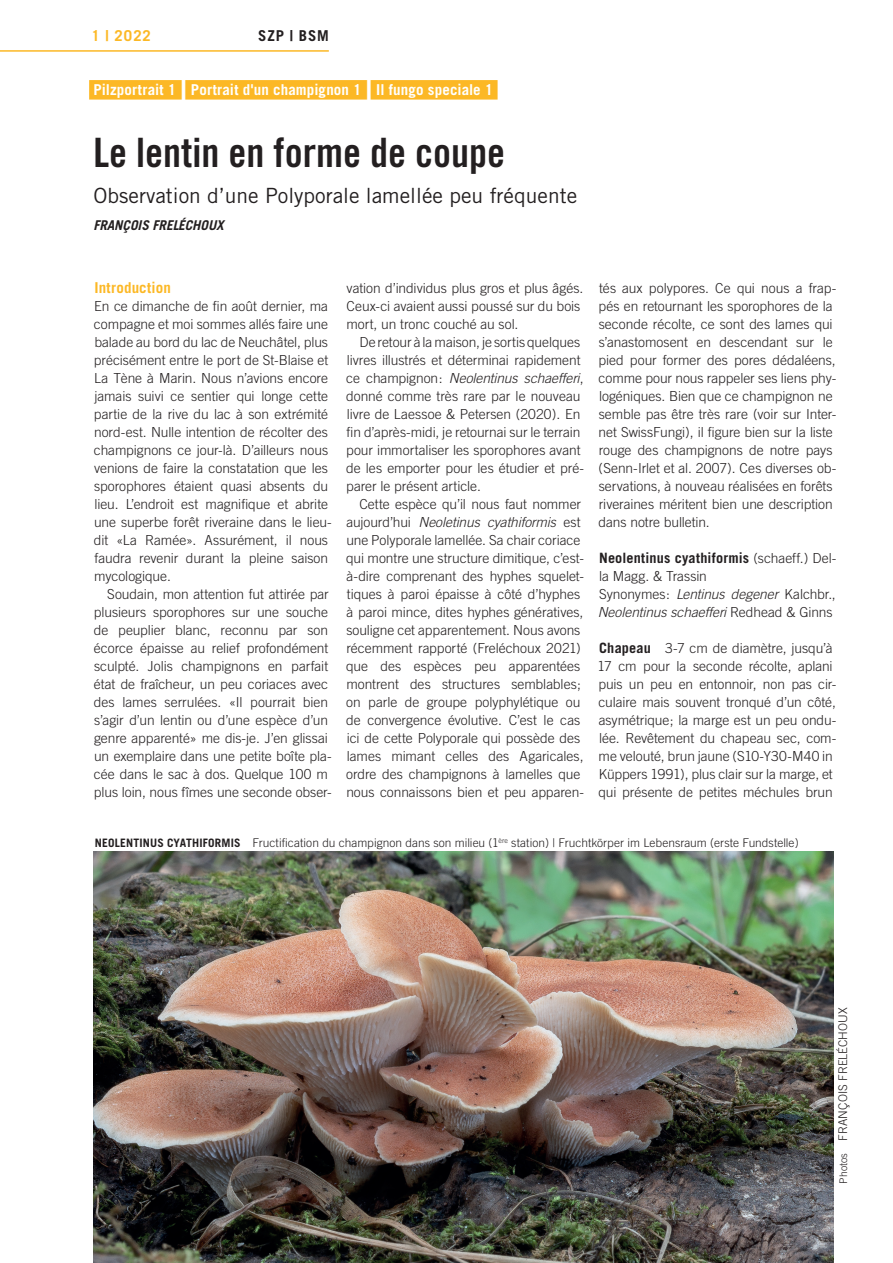
<style>
.page{position:relative;width:893px;height:1263px;background:#fff}
.page>*{position:absolute;margin:0;border:0;box-sizing:border-box;transform-origin:0 0}
.Titel{font:40.5px "Trade Gothic Bold Cond Twenty";color:#231f20}
.Lead{font:21px "Trade Gothic";color:#231f20}
.t1{font:700 15px "Trade Gothic";letter-spacing:.01em;color:#fff}
.Untertitel{font:700 15px "Trade Gothic";letter-spacing:.015em;color:#fcb825}
.t2{font:700 15px "Trade Gothic";letter-spacing:.06em;color:#231f20}
.Grundtext_ohne_Einzu{font:700 14.25px "Trade Gothic";letter-spacing:.01em;color:#231f20}
.Grundtext_f{font:300 13.8px/18px "Trade Gothic";letter-spacing:-.005em;color:#231f20}
.Grundtext_ohne_Einzu-2{font:300 13.8px/18px "Trade Gothic";letter-spacing:-.005em;color:#231f20}
.Aufz_DP_Lex_Debutant{font:300 13.8px/18px "Trade Gothic";letter-spacing:-.005em;color:#231f20}
.Grundtext_ohne_Einzu-3{font:italic 300 13.8px/18px "Trade Gothic";letter-spacing:-.005em;color:#231f20}
.Autor{font:italic 700 13.5px "Trade Gothic";letter-spacing:-.005em;color:#231f20}
.Legende{font:300 12px "Trade Gothic";letter-spacing:.005em;color:#231f20}
.s1{font-size:28.5px}
.s2{font-weight:300;font-size:13.8px}
.s3{font-style:normal}
.s4{font-weight:700;font-size:14.25px}
.s5{font-weight:700;font-size:11.7px}
.s6{font-style:italic}
.s7{font-size:10.5px}
</style>
<div class="page">
<hr style="left:0;top:50px;width:329px;height:2px;background:#fcb825">
<img style="left:94px;top:851px;width:739px;height:412px">
<div style="left:89px;top:80px;width:409px;height:20px;background:#fcb825"></div>
<p class="Untertitel" style="left:92px;top:27px;width:61px">1 | 2022</p>
<p class="t2" style="left:258px;top:27px;width:72px">SZP | BSM</p>
<p class="t1" style="left:93px;top:81px;width:401px">Pilzportrait 1 <span class="s1">|</span> Portrait d'un champignon 1 <span class="s1">|</span> Il fungo speciale 1</p>
<p class="Titel" style="left:94px;top:128px;width:413px">Le lentin en forme de coupe</p>
<p class="Lead" style="left:94px;top:183px;width:485px">Observation d’une Polyporale lamellée peu fréquente</p>
<p class="Autor" style="left:94px;top:217px;width:132px">FRANÇOIS FRELÉCHOUX</p>
<p class="Untertitel" style="left:95px;top:279px;width:78px">Introduction</p>
<p class="Grundtext_ohne_Einzu-2" style="left:94px;top:297px;width:239px">En ce dimanche de fin août dernier, ma compagne et moi sommes allés faire une balade au bord du lac de Neuchâtel, plus précisément entre le port de St-Blaise et La Tène à Marin. Nous n’avions encore jamais suivi ce sentier qui longe cette partie de la rive du lac à son extrémité nord-est. Nulle intention de récolter des champignons ce jour-là. D’ailleurs nous venions de faire la constatation que les sporophores étaient quasi absents du lieu. L’endroit est magnifique et abrite une superbe forêt riveraine dans le lieu&shy;dit «La Ramée». Assurément, il nous faudra revenir durant la pleine saison mycologique.</p>
<p class="Grundtext_f" style="left:94px;top:585px;width:239px;text-indent:13px">Soudain, mon attention fut attirée par plusieurs sporophores sur une souche de peuplier blanc, reconnu par son écorce épaisse au relief profondément sculpté. Jolis champignons en parfait état de fraîcheur, un peu coriaces avec des lames serrulées. «Il pourrait bien s’agir d’un lentin ou d’une espèce d’un genre apparenté» me dis-je. J’en glissai un exemplaire dans une petite boîte pla&shy;cée dans le sac à dos. Quelque 100 m plus loin, nous fîmes une seconde obser-</p>
<p class="Grundtext_f" style="left:598px;top:279px;width:239px">tés aux polypores. Ce qui nous a frap&shy;pés en retournant les sporophores de la seconde récolte, ce sont des lames qui s’anastomosent en descendant sur le pied pour former des pores dédaléens, comme pour nous rappeler ses liens phy&shy;logéniques. Bien que ce champignon ne semble pas être très rare (voir sur Inter&shy;net SwissFungi), il figure bien sur la liste rouge des champignons de notre pays (Senn-Irlet et al. 2007). Ces diverses ob&shy;servations, à nouveau réalisées en forêts riveraines méritent bien une description dans notre bulletin.</p>
<p class="Grundtext_ohne_Einzu" style="left:599px;top:549px;width:239px">Neolentinus cyathiformis <span class="s2">(schaeff.) Del-</span></p>
<p class="Grundtext_ohne_Einzu-2" style="left:599px;top:567px;width:109px">la Magg. &amp; Trassin</p>
<p class="Grundtext_ohne_Einzu-3" style="left:598px;top:585px;width:240px"><span class="s3">Synonymes:</span> Lentinus degener <span class="s3">Kalchbr.,<br></span>Neolentinus schaefferi <span class="s3">Redhead &amp; Ginns</span></p>
<p class="Aufz_DP_Lex_Debutant" style="left:597px;top:639px;width:241px"><span class="s4">Chapeau</span> 3-7 cm de diamètre, jusqu’à 17 cm pour la seconde récolte, aplani puis un peu en entonnoir, non pas cir&shy;culaire mais souvent tronqué d’un côté, asymétrique; la marge est un peu ondu&shy;lée. Revêtement du chapeau sec, com&shy;me velouté, brun jaune (S10-Y30-M40 in Küppers 1991), plus clair sur la marge, et qui présente de petites méchules brun</p>
<p class="Legende" style="left:95px;top:835px;width:705px"><span class="s5">NEOLENTINUS CYATHIFORMIS</span> Fructification du champignon dans son milieu (1<sup>ère</sup> station) | Fruchtkörper im Lebensraum (erste Fundstelle)</p>
<p class="Grundtext_f" style="left:346px;top:279px;width:238px">vation d’individus plus gros et plus âgés.<br>Ceux-ci avaient aussi poussé sur du bois mort, un tronc couché au sol.</p>
<p class="Grundtext_f" style="left:346px;top:333px;width:239px;text-indent:13px">De retour à la maison, je sortis quelques livres illustrés et déterminai rapidement ce champignon: <span class="s6">Neolentinus schaefferi</span>, donné comme très rare par le nouveau livre de Laessoe &amp; Petersen (2020). En fin d’après-midi, je retournai sur le terrain pour immortaliser les sporophores avant de les emporter pour les étudier et pré&shy;parer le présent article.</p>
<p class="Grundtext_f" style="left:346px;top:495px;width:239px;text-indent:13px">Cette espèce qu’il nous faut nommer aujourd’hui <span class="s6">Neoletinus cyathiformis</span> est une Polyporale lamellée. Sa chair coriace qui montre une structure dimitique, c’est&shy;à-dire comprenant des hyphes squelet&shy;tiques à paroi épaisse à côté d’hyphes à paroi mince, dites hyphes génératives, souligne cet apparentement. Nous avons récemment rapporté (Freléchoux 2021) que des espèces peu apparentées montrent des structures semblables; on parle de groupe polyphylétique ou de convergence évolutive. C’est le cas ici de cette Polyporale qui possède des lames mimant celles des Agaricales, ordre des champignons à lamelles que nous connaissons bien et peu apparen-</p>
<p class="Legende" style="left:836px;top:1183px;width:178px;rotate:-90deg"><span class="s7">Photos</span> FRANÇOIS FRELÉCHOUX</p>
</div>
